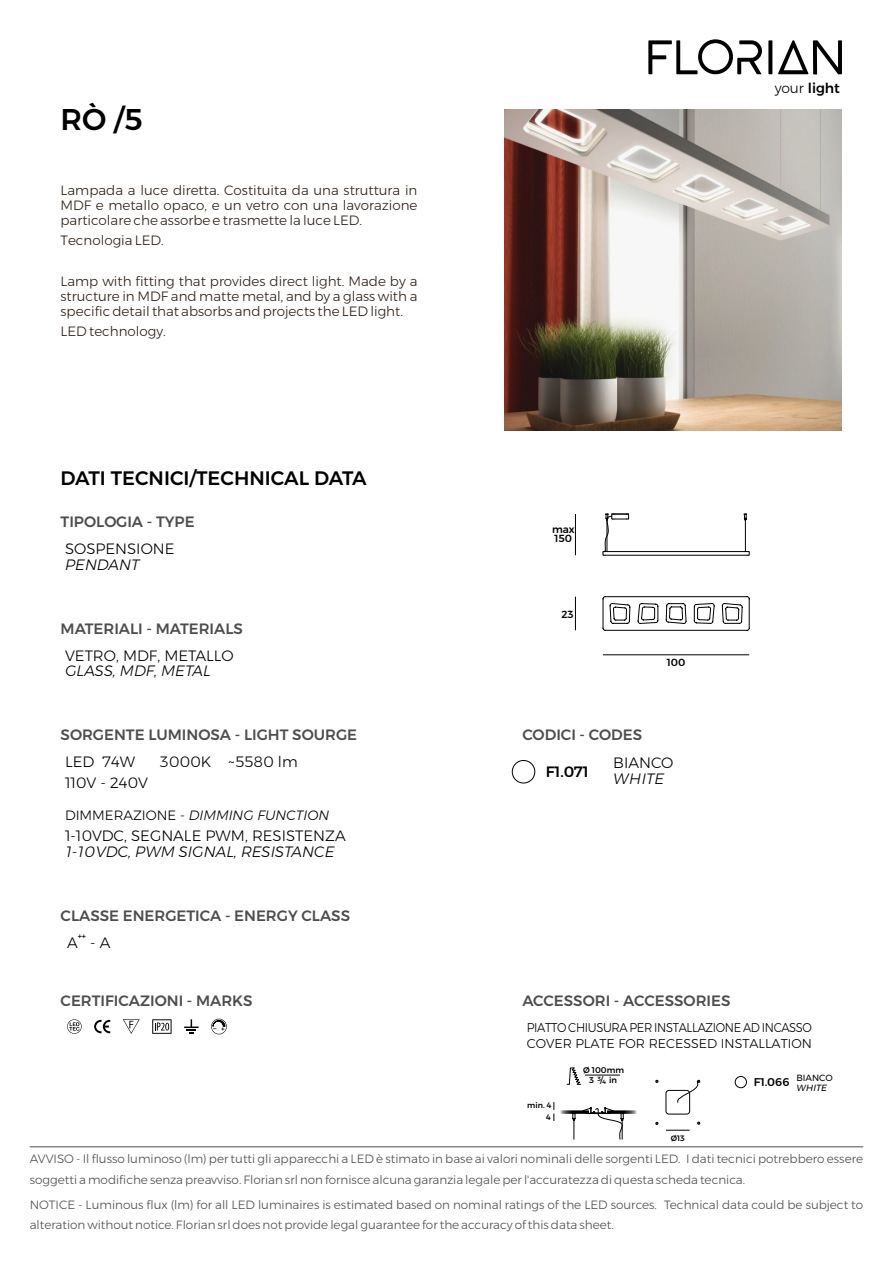
<style>
.page{position:relative;width:893px;height:1263px;background:#fff}
.page>*{position:absolute;margin:0;border:0;box-sizing:border-box;transform-origin:0 0}
.t1{font:500 30px "Montserrat";color:#000}
.t2{font:500 19.5px "Montserrat";color:#000}
.t3{font:500 15px "Montserrat";color:#4d4d4d}
.t4{font:300 15px "Montserrat";color:#000}
.t5{font:italic 300 15px "Montserrat";color:#000}
.t6{font:500 15px "Montserrat";color:#000}
.t7{font:500 13.95px "Montserrat";color:#000}
.t8{font:300 13.5px/15.3px "Montserrat";color:#2d1e14;text-align:justify}
.t9{font:italic 300 13.5px "Montserrat";color:#000}
.t10{font:300 12.75px/16.2px "Montserrat";letter-spacing:-.03em;color:#000;scale:.9 1}
.t11{font:300 12px/20.1px "Montserrat";color:#4d4d4d}
.t12{font:500 11.25px "Montserrat";color:#000}
.t13{font:500 10.35px/8.7px "Montserrat";color:#000}
.t14{font:9px "Montserrat";color:#000}
.t15{font:italic 9px "Montserrat";color:#000}
.t16{font:500 8.4px/10.2px "Montserrat";color:#000;text-align:center}
.t17{font:500 8.25px "Montserrat";color:#000}
.t18{font:500 7.8px/11.9px "Montserrat";color:#000;text-align:right}
.t19{font:500 6px "Montserrat";color:#000}
.s1{font-style:normal}
.s2{font-weight:300}
</style>
<div class="page">
<svg style="left:648px;top:39px;width:114px;height:35px"></svg>
<svg style="left:768px;top:40px;width:4px;height:34px"></svg>
<svg style="left:778px;top:40px;width:64px;height:34px"></svg>
<div style="left:512px;top:760px;width:23px;height:23px;background:#fff;border:1px solid #000;border-radius:50%"></div>
<hr style="left:30px;top:1146px;width:833px;height:1px;background:#4d4d4d">
<img style="left:505px;top:109px;width:337px;height:321px">
<svg style="left:94px;top:1020px;width:16px;height:13px"></svg>
<svg style="left:123px;top:1019px;width:17px;height:15px"></svg>
<svg style="left:152px;top:1019px;width:20px;height:15px"></svg>
<svg style="left:184px;top:1019px;width:15px;height:15px"></svg>
<svg style="left:67px;top:1019px;width:15px;height:15px"></svg>
<svg style="left:211px;top:1019px;width:16px;height:15px"></svg>
<div style="left:558px;top:1111px;width:31px;height:2px;background:#000;border:1px solid #000"></div>
<svg style="left:572px;top:1113px;width:4px;height:26px"></svg>
<svg style="left:583px;top:1107px;width:41px;height:33px"></svg>
<div style="left:607px;top:1111px;width:31px;height:2px;background:#000;border:1px solid #000"></div>
<div style="left:666px;top:1090px;width:24px;height:24px;border:1px solid #000;border-radius:3px"></div>
<svg style="left:675px;top:1080px;width:25px;height:23px"></svg>
<div style="left:735px;top:1076px;width:12px;height:12px;background:#fff;border:1px solid #000;border-radius:50%"></div>
<hr style="left:585px;top:1075px;width:35px;height:1px;background:#000">
<svg style="left:567px;top:1067px;width:14px;height:18px"></svg>
<svg style="left:554px;top:1102px;width:1px;height:19px"></svg>
<svg style="left:666px;top:1130px;width:24px;height:1px"></svg>
<svg style="left:747px;top:551px;width:3px;height:5px"></svg>
<hr style="left:605px;top:551px;width:142px;height:1px;background:#000">
<hr style="left:605px;top:555px;width:142px;height:1px;background:#000">
<hr style="left:745px;top:520px;width:1px;height:32px;background:#000">
<svg style="left:744px;top:514px;width:3px;height:7px"></svg>
<svg style="left:602px;top:514px;width:27px;height:42px"></svg>
<svg style="left:602px;top:596px;width:148px;height:35px"></svg>
<hr style="left:575px;top:514px;width:1px;height:41px;background:#000">
<hr style="left:575px;top:597px;width:1px;height:33px;background:#000">
<hr style="left:603px;top:654px;width:146px;height:1px;background:#000">
<h1 class="t1" style="left:61px;top:101px;width:84px">RÒ /5</h1>
<p class="t8" style="left:61px;top:182px;width:358px">Lampada a luce diretta. Costituita da una struttura in MDF e metallo opaco, e un vetro con una lavorazione particolare che assorbe e trasmette la luce LED.</p>
<p class="t8" style="left:61px;top:233px;width:105px">Tecnologia LED.</p>
<p class="t8" style="left:61px;top:273px;width:358px">Lamp with fitting that provides direct light. Made by a structure in MDF and matte metal, and by a glass with a specific detail that absorbs and projects the LED light.</p>
<p class="t8" style="left:61px;top:324px;width:107px">LED technology.</p>
<h2 class="t2" style="left:61px;top:466px;width:308px">DATI TECNICI/TECHNICAL DATA</h2>
<p class="t3" style="left:61px;top:513px;width:136px">TIPOLOGIA - TYPE</p>
<p class="t4" style="left:65px;top:540px;width:111px">SOSPENSIONE</p>
<p class="t5" style="left:65px;top:555px;width:76px">PENDANT</p>
<p class="t3" style="left:61px;top:619px;width:184px">MATERIALI - MATERIALS</p>
<p class="t4" style="left:65px;top:646px;width:170px">VETRO, MDF, METALLO</p>
<p class="t5" style="left:65px;top:662px;width:147px">GLASS, MDF, METAL</p>
<p class="t3" style="left:61px;top:725px;width:298px">SORGENTE LUMINOSA - LIGHT SOURGE</p>
<p class="t4" style="left:65px;top:752px;width:72px">LED 74W</p>
<p class="t4" style="left:160px;top:752px;width:139px">3000K ~5580 lm</p>
<p class="t4" style="left:65px;top:774px;width:85px">110V - 240V</p>
<p class="t9" style="left:65px;top:807px;width:266px"><span class="s1">DIMMERAZIONE -</span> DIMMING FUNCTION</p>
<p class="t4" style="left:65px;top:826px;width:282px">1-10VDC, SEGNALE PWM, RESISTENZA</p>
<p class="t5" style="left:65px;top:843px;width:271px">1-10VDC, PWM SIGNAL, RESISTANCE</p>
<p class="t3" style="left:61px;top:906px;width:291px">CLASSE ENERGETICA - ENERGY CLASS</p>
<p class="t17" style="left:78px;top:931px;width:10px">++</p>
<p class="t4" style="left:67px;top:933px;width:45px">A - A</p>
<p class="t3" style="left:61px;top:991px;width:194px">CERTIFICAZIONI - MARKS</p>
<p class="t7" style="left:775px;top:80px;width:67px"><span class="s2">your</span> light</p>
<p class="t13" style="left:552px;top:525px;width:24px">max<br>150</p>
<p class="t13" style="left:561px;top:610px;width:14px">23</p>
<p class="t13" style="left:667px;top:657px;width:20px">100</p>
<p class="t3" style="left:522px;top:725px;width:121px">CODICI - CODES</p>
<p class="t4" style="left:613px;top:754px;width:62px">BIANCO</p>
<p class="t5" style="left:613px;top:769px;width:52px">WHITE</p>
<p class="t6" style="left:546px;top:762px;width:44px">F1.071</p>
<p class="t3" style="left:522px;top:991px;width:210px">ACCESSORI - ACCESSORIES</p>
<p class="t10" style="left:527px;top:1019px;width:318px">PIATTO CHIUSURA PER INSTALLAZIONE AD INCASSO<br>COVER PLATE FOR RECESSED INSTALLATION</p>
<p class="t18" style="left:527px;top:1100px;width:26px">min. 4<br>4</p>
<p class="t16" style="left:583px;top:1065px;width:43px">Ø 100mm<br>3 / in</p>
<p class="t19" style="left:597px;top:1075px;width:5px">3</p>
<p class="t19" style="left:602px;top:1078px;width:5px">4</p>
<p class="t18" style="left:671px;top:1132px;width:16px">Ø13</p>
<p class="t12" style="left:754px;top:1075px;width:37px">F1.066</p>
<p class="t14" style="left:796px;top:1072px;width:38px">BIANCO</p>
<p class="t15" style="left:796px;top:1082px;width:32px">WHITE</p>
<p class="t11" style="left:30px;top:1149px;width:835px">AVVISO - Il flusso luminoso (lm) per tutti gli apparecchi a LED è stimato in base ai valori nominali delle sorgenti LED. I dati tecnici potrebbero essere soggetti a modifiche senza preavviso. Florian srl non fornisce alcuna garanzia legale per l'accuratezza di questa scheda tecnica.</p>
<p class="t11" style="left:30px;top:1194px;width:835px">NOTICE - Luminous flux (lm) for all LED luminaires is estimated based on nominal ratings of the LED sources. Technical data could be subject to alteration without notice. Florian srl does not provide legal guarantee for the accuracy of this data sheet.</p>
</div>
